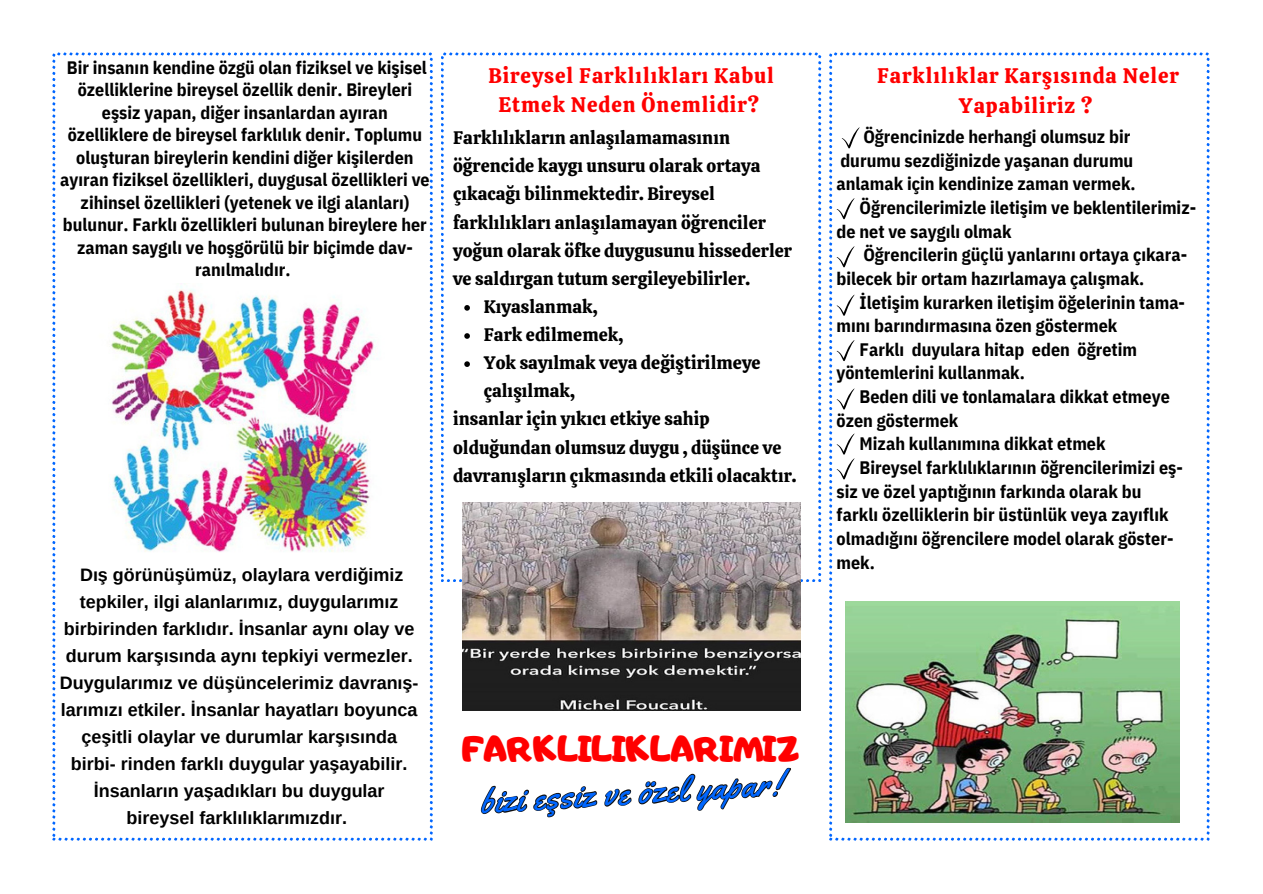
<style>
.page{position:relative;width:1263px;height:894px;background:#fff}
.page>*{position:absolute;margin:0;border:0;box-sizing:border-box;transform-origin:0 0}
.t1{font:34.5px "Yellowtail";color:#06f}
.t2{font:34.5px "Adigiana Toybox";letter-spacing:-.025em;color:#f00}
.t3{font:21px/29.2px "Calistoga";letter-spacing:.045em;color:#f00;text-align:center}
.t4{font:700 18px/22.5px "IBM Plex Sans Cond";color:#000;text-align:center}
.t5{font:18px/28px "Calistoga";letter-spacing:.005em;color:#000}
.t6{font:700 18px/27px "Arimo";color:#000;text-align:center}
</style>
<div class="page">
<svg style="left:58px;top:837px;width:271px;height:3px"></svg>
<svg style="left:447px;top:579px;width:16px;height:3px"></svg>
<img style="left:463px;top:502px;width:337px;height:208px">
<svg style="left:835px;top:837px;width:271px;height:3px"></svg>
<img style="left:846px;top:601px;width:334px;height:221px">
<img style="left:110px;top:286px;width:268px;height:266px">
<svg style="left:464px;top:305px;width:6px;height:5px"></svg>
<svg style="left:464px;top:333px;width:6px;height:6px"></svg>
<svg style="left:464px;top:361px;width:6px;height:6px"></svg>
<svg style="left:837px;top:198px;width:17px;height:21px"></svg>
<svg style="left:837px;top:295px;width:17px;height:21px"></svg>
<svg style="left:837px;top:340px;width:17px;height:21px"></svg>
<svg style="left:837px;top:246px;width:17px;height:21px"></svg>
<svg style="left:842px;top:127px;width:18px;height:22px"></svg>
<svg style="left:837px;top:434px;width:17px;height:45px"></svg>
<svg style="left:837px;top:388px;width:17px;height:21px"></svg>
<svg style="left:480px;top:767px;width:311px;height:51px"></svg>
<p class="t4" style="left:60px;top:56px;width:371px">Bir insanın kendine özgü olan fiziksel ve kişisel özelliklerine bireysel özellik denir. Bireyleri eşsiz yapan, diğer insanlardan ayıran özelliklere de bireysel farklılık denir. Toplumu oluşturan bireylerin kendini diğer kişilerden ayıran fiziksel özellikleri, duygusal özellikleri ve zihinsel özellikleri (yetenek ve ilgi alanları) bulunur. Farklı özellikleri bulunan bireylere her zaman saygılı ve hoşgörülü bir biçimde dav&shy;ranılmalıdır.</p>
<p class="t6" style="left:60px;top:561px;width:360px">Dış görünüşümüz, olaylara verdiğimiz tepkiler, ilgi alanlarımız, duygularımız birbirinden farklıdır. İnsanlar aynı olay ve durum karşısında aynı tepkiyi vermezler.<br>Duygularımız ve düşüncelerimiz davranış&shy;larımızı etkiler. İnsanlar hayatları boyunca çeşitli olaylar ve durumlar karşısında birbi- rinden farklı duygular yaşayabilir.<br>İnsanların yaşadıkları bu duygular bireysel farklılıklarımızdır.</p>
<p class="t3" style="left:488px;top:61px;width:287px">Bireysel Farklılıkları Kabul<br>Etmek Neden Önemlidir?</p>
<p class="t3" style="left:877px;top:61px;width:303px;line-height:30.3px">Farklılıklar Karşısında Neler<br>Yapabiliriz ?</p>
<p class="t5" style="left:453px;top:124px;width:340px">Farklılıkların anlaşılamamasının öğrencide kaygı unsuru olarak ortaya çıkacağı bilinmektedir. Bireysel farklılıkları anlaşılamayan öğrenciler yoğun olarak öfke duygusunu hissederler ve saldırgan tutum sergileyebilirler.</p>
<p class="t5" style="left:484px;top:292px;width:115px">Kıyaslanmak,</p>
<p class="t5" style="left:484px;top:320px;width:141px">Fark edilmemek,</p>
<p class="t5" style="left:484px;top:349px;width:278px">Yok sayılmak veya değiştirilmeye çalışılmak,</p>
<p class="t5" style="left:453px;top:405px;width:345px">insanlar için yıkıcı etkiye sahip olduğundan olumsuz duygu , düşünce ve davranışların çıkmasında etkili olacaktır.</p>
<p class="t4" style="left:863px;top:125px;width:268px">Öğrencinizde herhangi olumsuz bir</p>
<p class="t4" style="left:840px;top:149px;width:294px">durumu sezdiğinizde yaşanan durumu</p>
<p class="t4" style="left:836px;top:172px;width:301px">anlamak için kendinize zaman vermek.</p>
<p class="t4" style="left:859px;top:196px;width:338px">Öğrencilerimizle iletişim ve beklentilerimiz-</p>
<p class="t4" style="left:836px;top:219px;width:176px">de net ve saygılı olmak</p>
<p class="t4" style="left:863px;top:243px;width:325px">Öğrencilerin güçlü yanlarını ortaya çıkara-</p>
<p class="t4" style="left:836px;top:267px;width:309px">bilecek bir ortam hazırlamaya çalışmak.</p>
<p class="t4" style="left:859px;top:290px;width:327px">İletişim kurarken iletişim öğelerinin tama-</p>
<p class="t4" style="left:836px;top:314px;width:282px">mını barındırmasına özen göstermek</p>
<p class="t4" style="left:859px;top:337px;width:279px">Farklı duyulara hitap eden öğretim</p>
<p class="t4" style="left:836px;top:361px;width:190px">yöntemlerini kullanmak.</p>
<p class="t4" style="left:859px;top:385px;width:312px">Beden dili ve tonlamalara dikkat etmeye</p>
<p class="t4" style="left:836px;top:408px;width:123px">özen göstermek</p>
<p class="t4" style="left:859px;top:432px;width:247px">Mizah kullanımına dikkat etmek</p>
<p class="t4" style="left:859px;top:456px;width:325px">Bireysel farklılıklarının öğrencilerimizi eş-</p>
<p class="t4" style="left:836px;top:479px;width:306px">siz ve özel yaptığının farkında olarak bu</p>
<p class="t4" style="left:836px;top:503px;width:334px">farklı özelliklerin bir üstünlük veya zayıflık</p>
<p class="t4" style="left:836px;top:526px;width:338px">olmadığını öğrencilere model olarak göster-</p>
<p class="t4" style="left:836px;top:550px;width:40px">mek.</p>
<p class="t2" style="left:462px;top:726px;width:340px">FARKLILIKLARIMIZ</p>
<p class="t1" style="left:479px;top:778px;width:303px;rotate:-3deg">bizi eşsiz ve özel yapar!</p>
</div>
